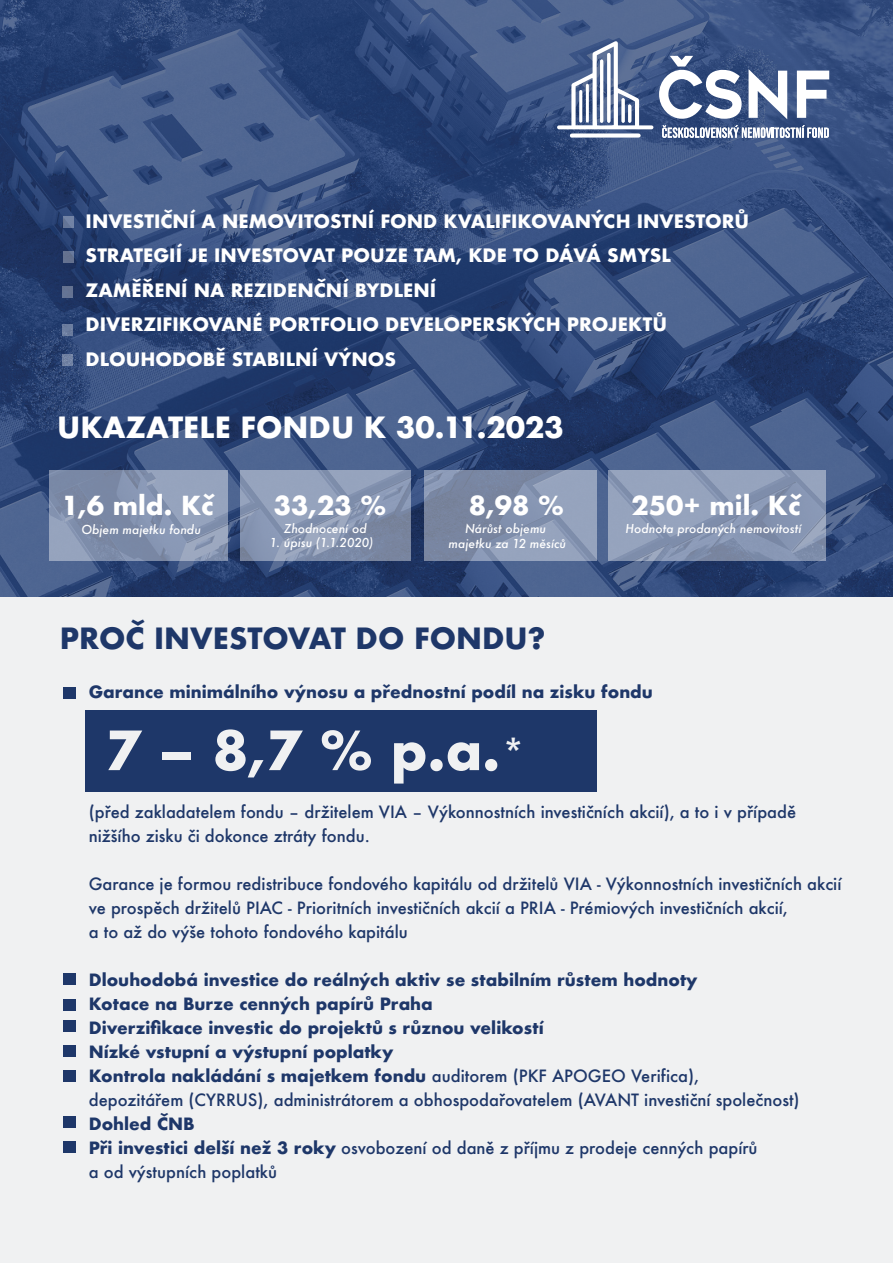
<style>
.page{position:relative;width:893px;height:1263px;background:#fff}
.page>*{position:absolute;margin:0;border:0;box-sizing:border-box;transform-origin:0 0}
.t1{font:700 52.5px "Futura";color:#f0f1f2}
.t2{font:700 28.5px "Futura";color:#fff}
.t3{font:700 28.5px "Futura";color:#1e3769}
.t4{font:700 25.5px "Futura";color:#fff}
.t5{font:700 18px/34.5px "Futura";color:#fff}
.t6{font:500 16.5px/24px "Futura";color:#1e3769}
.t7{font:700 16.5px/24px "Futura";color:#1e3769}
.t8{font:italic 500 12px/14.4px "Futura";color:#fff;text-align:center}
.s1{font-size:39px}
.s2{font-weight:500}
.s3{font-weight:700}
</style>
<div class="page">
<img style="left:0;top:0;width:893px;height:597px">
<div style="left:0;top:597px;width:893px;height:666px;background:#f0f1f2"></div>
<div style="left:63px;top:687px;width:13px;height:11px;background:#1e3769"></div>
<div style="left:64px;top:1141px;width:12px;height:12px;background:#1e3769"></div>
<div style="left:63px;top:1116px;width:12px;height:12px;background:#1e3769"></div>
<div style="left:64px;top:1070px;width:12px;height:12px;background:#1e3769"></div>
<div style="left:63px;top:1046px;width:12px;height:11px;background:#1e3769"></div>
<div style="left:63px;top:974px;width:13px;height:11px;background:#1e3769"></div>
<div style="left:64px;top:999px;width:12px;height:11px;background:#1e3769"></div>
<div style="left:63px;top:1021px;width:13px;height:11px;background:#1e3769"></div>
<svg style="left:557px;top:41px;width:96px;height:97px"></svg>
<svg style="left:662px;top:125px;width:167px;height:13px"></svg>
<svg style="left:659px;top:56px;width:83px;height:63px"></svg>
<svg style="left:749px;top:69px;width:38px;height:50px"></svg>
<svg style="left:797px;top:71px;width:32px;height:47px"></svg>
<svg style="left:50px;top:470px;width:178px;height:91px;background:#8694b0"></svg>
<svg style="left:63px;top:217px;width:10px;height:11px"></svg>
<div style="left:63px;top:252px;width:10px;height:11px;background:#64718f"></div>
<div style="left:63px;top:286px;width:10px;height:11px;background:#647393"></div>
<div style="left:63px;top:355px;width:10px;height:11px;background:#7283a4"></div>
<div style="left:63px;top:324px;width:10px;height:11px;background:#6b7d9f"></div>
<svg style="left:424px;top:470px;width:172px;height:90px;background:#8492ad"></svg>
<svg style="left:241px;top:471px;width:170px;height:90px;background:#8896b1"></svg>
<svg style="left:608px;top:470px;width:217px;height:91px;background:#8b99b4"></svg>
<div style="left:85px;top:710px;width:511px;height:82px;background:#1e3769"></div>
<p class="t5" style="left:86px;top:204px;width:665px">INVESTIČNÍ A NEMOVITOSTNÍ FOND KVALIFIKOVANÝCH INVESTORŮ STRATEGIÍ JE INVESTOVAT POUZE TAM, KDE TO DÁVÁ SMYSL ZAMĚŘENÍ NA REZIDENČNÍ BYDLENÍ<br>DIVERZIFIKOVANÉ PORTFOLIO DEVELOPERSKÝCH PROJEKTŮ DLOUHODOBĚ STABILNÍ VÝNOS</p>
<h2 class="t2" style="left:57px;top:407px;width:508px">UKAZATELE FONDU K 30.11.2023</h2>
<h3 class="t4" style="left:62px;top:487px;width:154px">1,6 mld. Kč</h3>
<h3 class="t4" style="left:274px;top:487px;width:114px">33,23 %</h3>
<h3 class="t4" style="left:469px;top:487px;width:97px">8,98 %</h3>
<h3 class="t4" style="left:632px;top:487px;width:170px">250+ mil. Kč</h3>
<p class="t8" style="left:284px;top:521px;width:84px">Zhodnocení od</p>
<p class="t8" style="left:270px;top:536px;width:105px">1. úpisu (1.1.2020)</p>
<p class="t8" style="left:81px;top:523px;width:121px">Objem majetku fondu</p>
<p class="t8" style="left:449px;top:522px;width:119px">Nárůst objemu majetku za 12 měsíců</p>
<p class="t8" style="left:626px;top:522px;width:177px">Hodnota prodaných nemovitostí</p>
<h2 class="t3" style="left:60px;top:618px;width:487px">PROČ INVESTOVAT DO FONDU?</h2>
<p class="t7" style="left:89px;top:680px;width:566px">Garance minimálního výnosu a přednostní podíl na zisku fondu</p>
<h1 class="t1" style="left:106px;top:712px;width:422px">7 – 8,7 % p.a.<span class="s1">*</span></h1>
<p class="t6" style="left:89px;top:800px;width:709px">(před zakladatelem fondu – držitelem VIA – Výkonnostních investičních akcií), a to i v případě nižšího zisku či dokonce ztráty fondu.</p>
<p class="t6" style="left:89px;top:872px;width:754px">Garance je formou redistribuce fondového kapitálu od držitelů VIA - Výkonnostních investičních akcií ve prospěch držitelů PIAC - Prioritních investičních akcií a PRIA - Prémiových investičních akcií,<br>a to až do výše tohoto fondového kapitálu</p>
<p class="t7" style="left:89px;top:968px;width:712px">Dlouhodobá investice do reálných aktiv se stabilním růstem hodnoty<br>Kotace na Burze cenných papírů Praha<br>Diverzifikace investic do projektů s různou velikostí<br>Nízké vstupní a výstupní poplatky<br>Kontrola nakládání s majetkem fondu <span class="s2">auditorem (PKF APOGEO Verifica),<br>depozitářem (CYRRUS), administrátorem a obhospodařovatelem (AVANT investiční společnost)</span></p>
<p class="t6" style="left:89px;top:1112px;width:670px"><span class="s3">Dohled ČNB<br>Při investici delší než 3 roky</span> osvobození od daně z příjmu z prodeje cenných papírů a od výstupních poplatků</p>
</div>
